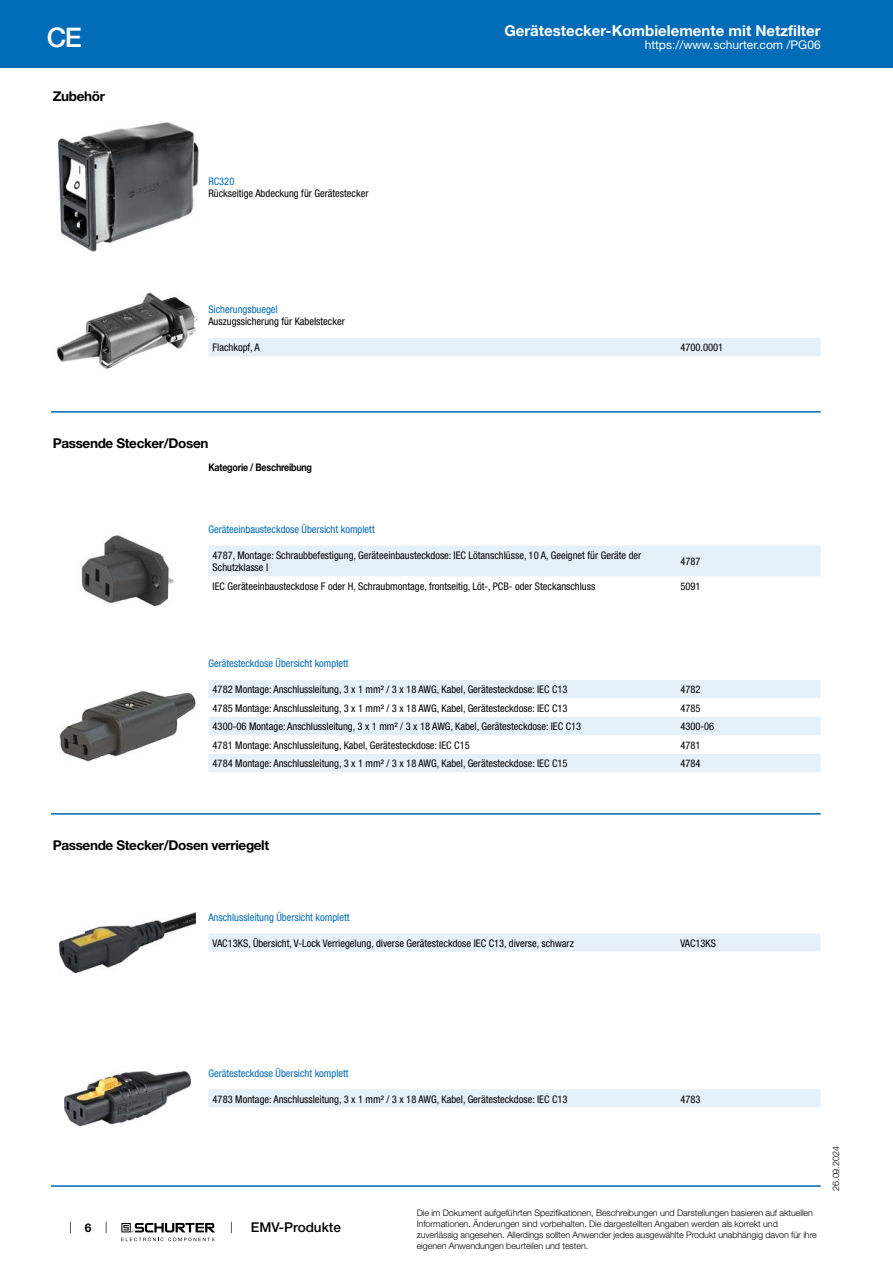
<style>
.page{position:relative;width:893px;height:1263px;background:#fff}
.page>*{position:absolute;margin:0;border:0;box-sizing:border-box;transform-origin:0 0}
.t1{font:500 27px "Helvetica Neue LT";color:#fff}
.t2{font:700 15px "Helvetica Neue LT";color:#fff}
.t3{font:700 13.5px "Helvetica Neue LT";letter-spacing:-.025em;color:#000}
.t4{font:500 13.5px "Helvetica Neue LT";color:#000}
.t5{font:12px "Helvetica Neue LT";color:#fff}
.t6{font:700 12px "Helvetica Neue LT";color:#000}
.t7{font:condensed 10.5px/12.6px "Helvetica Neue LT";color:#000}
.t8{font:condensed 10.5px "Helvetica Neue LT";color:#006bb6}
.t9{font:700 10.5px "Helvetica Neue LT";letter-spacing:-.025em;color:#000;scale:.85 1}
.t10{font:300 9px/10.8px "Helvetica Neue LT";letter-spacing:-.01em;color:#000}
</style>
<div class="page">
<svg style="left:70px;top:1221px;width:1px;height:12px"></svg>
<svg style="left:121px;top:1223px;width:94px;height:18px"></svg>
<div style="left:0;top:0;width:893px;height:68px;background:#006bb6"></div>
<img style="left:57px;top:122px;width:141px;height:130px">
<img style="left:56px;top:292px;width:142px;height:77px">
<div style="left:208px;top:338px;width:613px;height:18px;background:#e6f0f8"></div>
<hr style="left:51px;top:411px;width:770px;height:2px;background:#006bb6">
<img style="left:81px;top:535px;width:93px;height:72px">
<div style="left:208px;top:545px;width:613px;height:31px;background:#e6f0f8"></div>
<img style="left:60px;top:691px;width:135px;height:70px">
<div style="left:208px;top:680px;width:613px;height:18px;background:#e6f0f8"></div>
<svg style="left:208px;top:717px;width:613px;height:55px;fill:#e6f0f8"></svg>
<hr style="left:51px;top:813px;width:770px;height:2px;background:#006bb6">
<img style="left:60px;top:912px;width:136px;height:60px">
<div style="left:208px;top:933px;width:613px;height:19px;background:#e6f0f8"></div>
<img style="left:65px;top:1071px;width:125px;height:54px">
<div style="left:208px;top:1089px;width:613px;height:19px;background:#e6f0f8"></div>
<hr style="left:51px;top:1185px;width:770px;height:2px;background:#006bb6">
<h1 class="t1" style="left:47px;top:21px;width:37px">CE</h1>
<p class="t3" style="left:53px;top:88px;width:54px">Zubehör</p>
<h2 class="t2" style="left:504px;top:21px;width:318px">Gerätestecker-Kombielemente mit Netzfilter</h2>
<p class="t8" style="left:208px;top:175px;width:28px">RC320</p>
<p class="t7" style="left:208px;top:187px;width:162px">Rückseitige Abdeckung für Gerätestecker</p>
<p class="t5" style="left:645px;top:38px;width:178px">https://www.schurter.com /PG06</p>
<p class="t8" style="left:208px;top:303px;width:71px">Sicherungsbuegel</p>
<p class="t7" style="left:208px;top:315px;width:138px">Auszugssicherung für Kabelstecker</p>
<p class="t7" style="left:213px;top:341px;width:49px">Flachkopf, A</p>
<p class="t7" style="left:680px;top:341px;width:44px">4700.0001</p>
<p class="t3" style="left:53px;top:435px;width:157px">Passende Stecker/Dosen</p>
<p class="t9" style="left:208px;top:461px;width:123px">Kategorie / Beschreibung</p>
<p class="t8" style="left:208px;top:523px;width:168px">Geräteeinbausteckdose Übersicht komplett</p>
<p class="t7" style="left:213px;top:549px;width:430px">4787, Montage: Schraubbefestigung, Geräteeinbausteckdose: IEC Lötanschlüsse, 10 A, Geeignet für Geräte der<br>Schutzklasse I</p>
<p class="t7" style="left:680px;top:555px;width:22px">4787</p>
<p class="t7" style="left:213px;top:580px;width:384px">IEC Geräteeinbausteckdose F oder H, Schraubmontage, frontseitig, Löt-, PCB- oder Steckanschluss</p>
<p class="t7" style="left:680px;top:580px;width:22px">5091</p>
<p class="t8" style="left:208px;top:657px;width:142px">Gerätesteckdose Übersicht komplett</p>
<p class="t7" style="left:213px;top:683px;width:356px">4782 Montage: Anschlussleitung, 3 x 1 mm² / 3 x 18 AWG, Kabel, Gerätesteckdose: IEC C13</p>
<p class="t7" style="left:680px;top:683px;width:22px">4782</p>
<p class="t7" style="left:213px;top:702px;width:356px">4785 Montage: Anschlussleitung, 3 x 1 mm² / 3 x 18 AWG, Kabel, Gerätesteckdose: IEC C13</p>
<p class="t7" style="left:680px;top:702px;width:22px">4785</p>
<p class="t7" style="left:213px;top:720px;width:370px">4300-06 Montage: Anschlussleitung, 3 x 1 mm² / 3 x 18 AWG, Kabel, Gerätesteckdose: IEC C13</p>
<p class="t7" style="left:680px;top:720px;width:35px">4300-06</p>
<p class="t7" style="left:213px;top:739px;width:259px">4781 Montage: Anschlussleitung, Kabel, Gerätesteckdose: IEC C15</p>
<p class="t7" style="left:680px;top:739px;width:22px">4781</p>
<p class="t7" style="left:213px;top:757px;width:356px">4784 Montage: Anschlussleitung, 3 x 1 mm² / 3 x 18 AWG, Kabel, Gerätesteckdose: IEC C15</p>
<p class="t7" style="left:680px;top:757px;width:22px">4784</p>
<p class="t3" style="left:53px;top:837px;width:218px">Passende Stecker/Dosen verriegelt</p>
<p class="t8" style="left:208px;top:911px;width:143px">Anschlussleitung Übersicht komplett</p>
<p class="t7" style="left:213px;top:936px;width:363px">VAC13KS, Übersicht, V-Lock Verriegelung, diverse Gerätesteckdose IEC C13, diverse, schwarz</p>
<p class="t7" style="left:680px;top:936px;width:37px">VAC13KS</p>
<p class="t6" style="left:85px;top:1220px;width:8px">6</p>
<p class="t8" style="left:208px;top:1067px;width:142px">Gerätesteckdose Übersicht komplett</p>
<p class="t7" style="left:213px;top:1092px;width:356px">4783 Montage: Anschlussleitung, 3 x 1 mm² / 3 x 18 AWG, Kabel, Gerätesteckdose: IEC C13</p>
<p class="t7" style="left:680px;top:1092px;width:22px">4783</p>
<p class="t4" style="left:251px;top:1219px;width:92px">EMV-Produkte</p>
<p class="t10" style="left:417px;top:1207px;width:402px">Die im Dokument aufgeführten Spezifikationen, Beschreibungen und Darstellungen basieren auf aktuellen Informationen. Änderungen sind vorbehalten. Die dargestellten Angaben werden als korrekt und zuverlässig angesehen. Allerdings sollten Anwender jedes ausgewählte Produkt unabhängig davon für ihre eigenen Anwendungen beurteilen und testen.</p>
<p class="t10" style="left:830px;top:1191px;width:46px;rotate:-90deg">26.09.2024</p>
</div>
